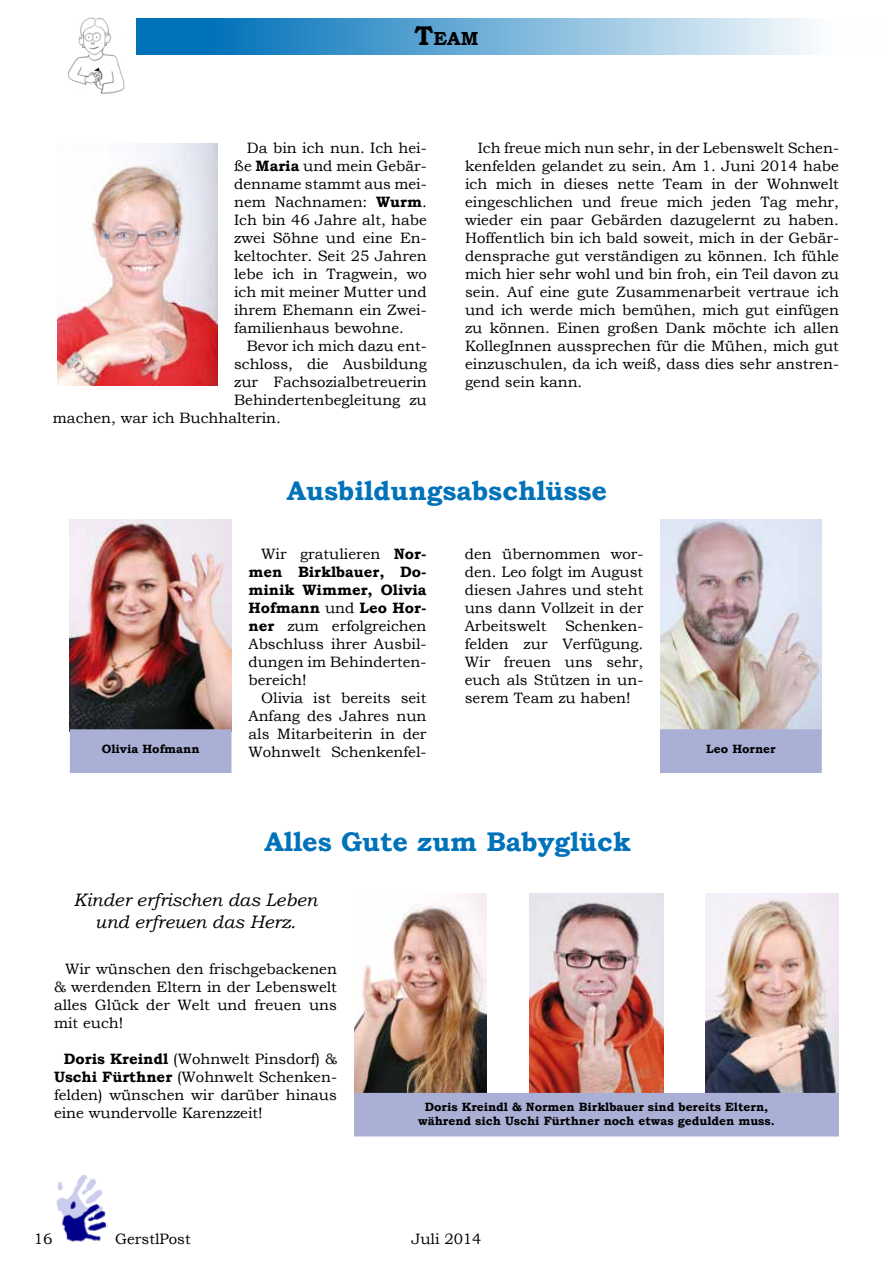
<style>
.page{position:relative;width:893px;height:1263px;background:#fff}
.page>*{position:absolute;margin:0;border:0;box-sizing:border-box;transform-origin:0 0}
.t1{font:700 27px "Bookman Old Style";color:#0072ba}
.t2{font:700 18.9px "Bookman Old Style";color:#000}
.t3{font:italic 18px/21.6px "Bookman Old Style";color:#000;text-align:center}
.t4{font:15px/18px "Bookman Old Style";color:#000;text-align:justify}
.t5{font:700 12px/14.4px "Bookman Old Style";color:#000;text-align:center}
.s1{font-size:27px}
.s2{font-weight:700}
</style>
<div class="page">
<img style="left:56px;top:1174px;width:51px;height:68px">
<div style="left:136px;top:19px;width:750px;height:36px;background:linear-gradient(to right,#0065b4,#fff)"></div>
<img style="left:68px;top:17px;width:57px;height:77px">
<img style="left:57px;top:144px;width:160px;height:242px">
<img style="left:354px;top:893px;width:133px;height:200px">
<img style="left:530px;top:893px;width:133px;height:200px">
<img style="left:705px;top:893px;width:134px;height:200px">
<div style="left:355px;top:1094px;width:483px;height:42px;background:#aaafd5"></div>
<div style="left:354px;top:1093px;width:485px;height:43px;border:2px solid #aaafd5"></div>
<img style="left:70px;top:520px;width:161px;height:209px">
<img style="left:660px;top:520px;width:162px;height:209px">
<div style="left:71px;top:730px;width:160px;height:42px;background:#aaafd5"></div>
<div style="left:70px;top:729px;width:161px;height:44px;border:2px solid #aaafd5"></div>
<div style="left:661px;top:730px;width:160px;height:42px;background:#aaafd5"></div>
<div style="left:660px;top:729px;width:162px;height:44px;border:2px solid #aaafd5"></div>
<p class="t2" style="left:415px;top:25px;width:65px"><span class="s1">T</span>EAM</p>
<p class="t4" style="left:234px;top:139px;width:194px;text-indent:13px">Da bin ich nun. Ich hei&shy;ße <span class="s2">Maria</span> und mein Gebär&shy;denname stammt aus mei&shy;nem Nachnamen: <span class="s2">Wurm</span>.<br>Ich bin 46 Jahre alt, habe zwei Söhne und eine En&shy;keltochter. Seit 25 Jahren lebe ich in Tragwein, wo ich mit meiner Mutter und ihrem Ehemann ein Zwei&shy;familienhaus bewohne.</p>
<p class="t4" style="left:247px;top:337px;width:181px">Bevor ich mich dazu ent-</p>
<p class="t4" style="left:234px;top:355px;width:194px">schloss, die Ausbildung</p>
<p class="t4" style="left:234px;top:373px;width:194px">zur Fachsozialbetreuerin</p>
<p class="t4" style="left:234px;top:391px;width:194px">Behindertenbegleitung zu</p>
<p class="t4" style="left:53px;top:409px;width:230px">machen, war ich Buchhalterin.</p>
<p class="t4" style="left:465px;top:139px;width:375px;text-indent:13px">Ich freue mich nun sehr, in der Lebenswelt Schen&shy;kenfelden gelandet zu sein. Am 1. Juni 2014 habe ich mich in dieses nette Team in der Wohnwelt eingeschlichen und freue mich jeden Tag mehr, wieder ein paar Gebärden dazugelernt zu haben.<br>Hoffentlich bin ich bald soweit, mich in der Gebär&shy;densprache gut verständigen zu können. Ich fühle mich hier sehr wohl und bin froh, ein Teil davon zu sein. Auf eine gute Zusammenarbeit vertraue ich und ich werde mich bemühen, mich gut einfügen zu können. Einen großen Dank möchte ich allen KollegInnen aussprechen für die Mühen, mich gut einzuschulen, da ich weiß, dass dies sehr anstren&shy;gend sein kann.</p>
<h1 class="t1" style="left:287px;top:471px;width:322px">Ausbildungsabschlüsse</h1>
<p class="t4" style="left:248px;top:545px;width:180px;text-indent:13px">Wir gratulieren <span class="s2">Nor&shy;men Birklbauer, Do&shy;minik Wimmer, Olivia Hofmann</span> und <span class="s2">Leo Hor&shy;ner</span> zum erfolgreichen Abschluss ihrer Ausbil&shy;dungen im Behinderten&shy;bereich!</p>
<p class="t4" style="left:248px;top:689px;width:179px;text-indent:13px">Olivia ist bereits seit Anfang des Jahres nun als Mitarbeiterin in der Wohnwelt Schenkenfel-</p>
<p class="t4" style="left:465px;top:545px;width:180px">den übernommen wor&shy;den. Leo folgt im August diesen Jahres und steht uns dann Vollzeit in der Arbeitswelt Schenken&shy;felden zur Verfügung.<br>Wir freuen uns sehr, euch als Stützen in un&shy;serem Team zu haben!</p>
<p class="t5" style="left:102px;top:741px;width:99px">Olivia Hofmann</p>
<p class="t5" style="left:706px;top:741px;width:71px">Leo Horner</p>
<h1 class="t1" style="left:264px;top:822px;width:368px">Alles Gute zum Babyglück</h1>
<p class="t3" style="left:74px;top:889px;width:245px">Kinder erfrischen das Leben und erfreuen das Herz.</p>
<p class="t4" style="left:54px;top:960px;width:284px;text-indent:11px">Wir wünschen den frischgebackenen &amp; werdenden Eltern in der Lebenswelt alles Glück der Welt und freuen uns mit euch!</p>
<p class="t4" style="left:54px;top:1050px;width:284px;text-indent:10px"><span class="s2">Doris Kreindl</span> (Wohnwelt Pinsdorf) &amp; <span class="s2">Uschi Fürthner</span> (Wohnwelt Schenken&shy;felden) wünschen wir darüber hinaus eine wundervolle Karenzzeit!</p>
<p class="t5" style="left:418px;top:1099px;width:358px">Doris Kreindl &amp; Normen Birklbauer sind bereits Eltern, während sich Uschi Fürthner noch etwas gedulden muss.</p>
<p class="t4" style="left:34px;top:1230px;width:20px">16</p>
<p class="t4" style="left:115px;top:1230px;width:77px">GerstlPost</p>
<p class="t4" style="left:411px;top:1230px;width:72px">Juli 2014</p>
</div>
